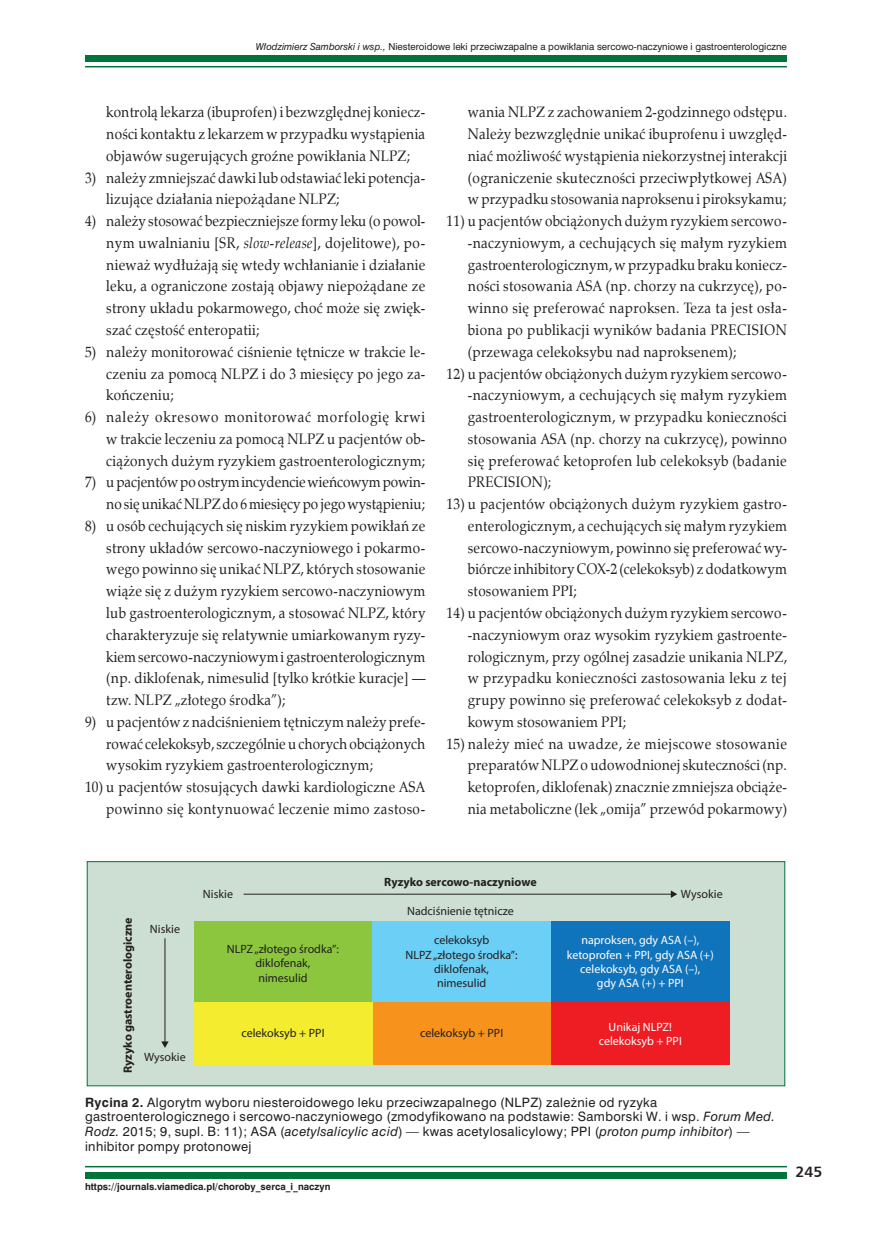
<style>
.page{position:relative;width:872px;height:1234px;background:#fff}
.page>*{position:absolute;margin:0;border:0;box-sizing:border-box;transform-origin:0 0}
.t1{font:15px/21.8px "Zapf Calligr EU";letter-spacing:.02em;color:#231f20;text-align:justify;scale:.9 1}
.t2{font:15px/21.8px "Zapf Calligr EU";color:#231f20;text-align:right;scale:.9 1}
.t3{font:700 15px "Humnst 777 EU";color:#231f20}
.R_-_Rycina_-_podpis{font:12px/14.7px "Swis 721 PL";letter-spacing:.03em;color:#231f20}
.t4{font:12px/14.4px "Myriad Pro";color:#231f20;text-align:center}
.t5{font:12px/14.4px "Myriad Pro";color:#fff;text-align:center}
.t6{font:700 12px "Myriad Pro";color:#231f20}
.t7{font:9px "Swis 721 PL";color:#231f20}
.t8{font:700 9px "Swis 721 PL";color:#231f20}
.s1{font-style:italic}
.s2{font-weight:700}
</style>
<div class="page">
<div style="left:85px;top:55px;width:702px;height:7px;background:#00753a"></div>
<hr style="left:85px;top:66px;width:702px;height:1px;background:#00753a">
<div style="left:85px;top:1171px;width:702px;height:7px;background:#00753a"></div>
<hr style="left:85px;top:1165px;width:702px;height:2px;background:#00753a">
<div style="left:87px;top:861px;width:697px;height:224px;background:#cddfd2"></div>
<div style="left:87px;top:861px;width:698px;height:224px;border:1px solid #00753a"></div>
<div style="left:194px;top:921px;width:178px;height:80px;background:#8bc63e"></div>
<div style="left:372px;top:921px;width:179px;height:80px;background:#6bcff6"></div>
<div style="left:372px;top:1001px;width:179px;height:62px;background:#f7931d"></div>
<div style="left:194px;top:1001px;width:178px;height:62px;background:#f4ed2f"></div>
<div style="left:551px;top:921px;width:178px;height:80px;background:#1074bc"></div>
<div style="left:551px;top:1001px;width:178px;height:62px;background:#ee1d23"></div>
<hr style="left:165px;top:938px;width:1px;height:104px;background:#231f20">
<svg style="left:161px;top:1041px;width:8px;height:6px"></svg>
<hr style="left:244px;top:893px;width:428px;height:1px;background:#231f20">
<svg style="left:671px;top:890px;width:6px;height:7px"></svg>
<p class="t7" style="left:256px;top:40px;width:532px"><span class="s1">Włodzimierz Samborski i wsp.,</span> Niesteroidowe leki przeciwzapalne a powikłania sercowo-naczyniowe i gastroenterologiczne</p>
<p class="t1" style="left:106px;top:102px;width:356px">kontrolą lekarza (ibuprofen) i bezwzględnej koniecz&shy;ności kontaktu z lekarzem w przypadku wystąpienia objawów sugerujących groźne powikłania NLPZ;</p>
<p class="t1" style="left:106px;top:167px;width:356px;text-indent:-21px">3) należy zmniejszać dawki lub odstawiać leki potencja&shy;lizujące działania niepożądane NLPZ;</p>
<p class="t1" style="left:106px;top:210px;width:356px;text-indent:-21px">4) należy stosować bezpieczniejsze formy leku (o powol&shy;nym uwalnianiu [SR, <span class="s1">slow-release</span>], dojelitowe), po&shy;nieważ wydłużają się wtedy wchłanianie i działanie leku, a ograniczone zostają objawy niepożądane ze strony układu pokarmowego, choć może się zwięk&shy;szać częstość enteropatii;</p>
<p class="t1" style="left:106px;top:341px;width:356px;text-indent:-21px">5) należy monitorować ciśnienie tętnicze w trakcie le&shy;czeniu za pomocą NLPZ i do 3 miesięcy po jego za&shy;kończeniu;</p>
<p class="t1" style="left:106px;top:406px;width:356px;text-indent:-21px">6) należy okresowo monitorować morfologię krwi w trakcie leczeniu za pomocą NLPZ u pacjentów ob&shy;ciążonych dużym ryzykiem gastroenterologicznym;</p>
<p class="t2" style="left:85px;top:471px;width:379px">7) u pacjentów po ostrym incydencie wieńcowym powin&shy;no się unikać NLPZ do 6 miesięcy po jego wystąpieniu;</p>
<p class="t1" style="left:106px;top:515px;width:356px;text-indent:-21px">8) u osób cechujących się niskim ryzykiem powikłań ze strony układów sercowo-naczyniowego i pokarmo&shy;wego powinno się unikać NLPZ, których stosowanie wiąże się z dużym ryzykiem sercowo-naczyniowym lub gastroenterologicznym, a stosować NLPZ, który charakteryzuje się relatywnie umiarkowanym ryzy&shy;kiem sercowo-naczyniowym i gastroenterologicznym (np. diklofenak, nimesulid [tylko krótkie kuracje] — tzw. NLPZ „złotego środka”);</p>
<p class="t1" style="left:106px;top:711px;width:356px;text-indent:-21px">9) u pacjentów z nadciśnieniem tętniczym należy prefe&shy;rować celekoksyb, szczególnie u chorych obciążonych wysokim ryzykiem gastroenterologicznym;</p>
<p class="t1" style="left:85px;top:776px;width:379px;text-align:right">10) u pacjentów stosujących dawki kardiologiczne ASA powinno się kontynuować leczenie mimo zastoso-</p>
<p class="t1" style="left:468px;top:102px;width:356px">wania NLPZ z zachowaniem 2-godzinnego odstępu.<br>Należy bezwzględnie unikać ibuprofenu i uwzględ&shy;niać możliwość wystąpienia niekorzystnej interakcji (ograniczenie skuteczności przeciwpłytkowej ASA) w przypadku stosowania naproksenu i piroksykamu;</p>
<p class="t1" style="left:468px;top:210px;width:356px;text-indent:-21px">11) u pacjentów obciążonych dużym ryzykiem sercowo--naczyniowym, a cechujących się małym ryzykiem gastroenterologicznym, w przypadku braku koniecz&shy;ności stosowania ASA (np. chorzy na cukrzycę), po&shy;winno się preferować naproksen. Teza ta jest osła&shy;biona po publikacji wyników badania PRECISION (przewaga celekoksybu nad naproksenem);</p>
<p class="t1" style="left:468px;top:363px;width:356px;text-indent:-21px">12) u pacjentów obciążonych dużym ryzykiem sercowo--naczyniowym, a cechujących się małym ryzykiem gastroenterologicznym, w przypadku konieczności stosowania ASA (np. chorzy na cukrzycę), powinno się preferować ketoprofen lub celekoksyb (badanie PRECISION);</p>
<p class="t1" style="left:468px;top:493px;width:356px;text-indent:-21px">13) u pacjentów obciążonych dużym ryzykiem gastro&shy;enterologicznym, a cechujących się małym ryzykiem sercowo-naczyniowym, powinno się preferować wy&shy;biórcze inhibitory COX-2 (celekoksyb) z dodatkowym stosowaniem PPI;</p>
<p class="t1" style="left:468px;top:602px;width:356px;text-indent:-21px">14) u pacjentów obciążonych dużym ryzykiem sercowo--naczyniowym oraz wysokim ryzykiem gastroente&shy;rologicznym, przy ogólnej zasadzie unikania NLPZ, w przypadku konieczności zastosowania leku z tej grupy powinno się preferować celekoksyb z dodat&shy;kowym stosowaniem PPI;</p>
<p class="t1" style="left:468px;top:732px;width:356px;text-indent:-21px">15) należy mieć na uwadze, że miejscowe stosowanie preparatów NLPZ o udowodnionej skuteczności (np. ketoprofen, diklofenak) znacznie zmniejsza obciąże&shy;nia metaboliczne (lek „omija” przewód pokarmowy)</p>
<p class="t6" style="left:120px;top:1072px;width:157px;rotate:-90deg">Ryzyko gastroenterologiczne</p>
<p class="t4" style="left:150px;top:921px;width:32px">Niskie</p>
<p class="t4" style="left:144px;top:1049px;width:43px">Wysokie</p>
<p class="t4" style="left:203px;top:886px;width:32px">Niskie</p>
<p class="t4" style="left:227px;top:941px;width:114px">NLPZ „złotego środka”: diklofenak,<br>nimesulid</p>
<p class="t6" style="left:384px;top:874px;width:154px">Ryzyko sercowo-naczyniowe</p>
<p class="t4" style="left:407px;top:903px;width:108px">Nadciśnienie tętnicze</p>
<p class="t4" style="left:405px;top:932px;width:114px">celekoksyb<br>NLPZ „złotego środka”: diklofenak,<br>nimesulid</p>
<p class="t4" style="left:241px;top:1025px;width:85px">celekoksyb + PPI</p>
<p class="t4" style="left:420px;top:1025px;width:85px">celekoksyb + PPI</p>
<p class="t4" style="left:681px;top:886px;width:43px">Wysokie</p>
<p class="t5" style="left:567px;top:932px;width:149px">naproksen, gdy ASA (–), ketoprofen + PPI, gdy ASA (+) celekoksyb, gdy ASA (–),<br>gdy ASA (+) + PPI</p>
<p class="t5" style="left:599px;top:1018px;width:85px">Unikaj NLPZ! celekoksyb + PPI</p>
<p class="R_-_Rycina_-_podpis" style="left:85px;top:1094px;width:691px"><span class="s2">Rycina 2.</span> Algorytm wyboru niesteroidowego leku przeciwzapalnego (NLPZ) zależnie od ryzyka gastroenterologicznego i sercowo-naczyniowego (zmodyfikowano na podstawie: Samborski W. i wsp. <span class="s1">Forum Med.<br>Rodz.</span> 2015; 9, supl. B: 11); ASA (<span class="s1">acetylsalicylic acid</span>) — kwas acetylosalicylowy; PPI (<span class="s1">proton pump inhibitor</span>) — inhibitor pompy protonowej</p>
<p class="t8" style="left:85px;top:1180px;width:247px">https://journals.viamedica.pl/choroby_serca_i_naczyn</p>
<p class="t3" style="left:795px;top:1162px;width:29px">245</p>
</div>
